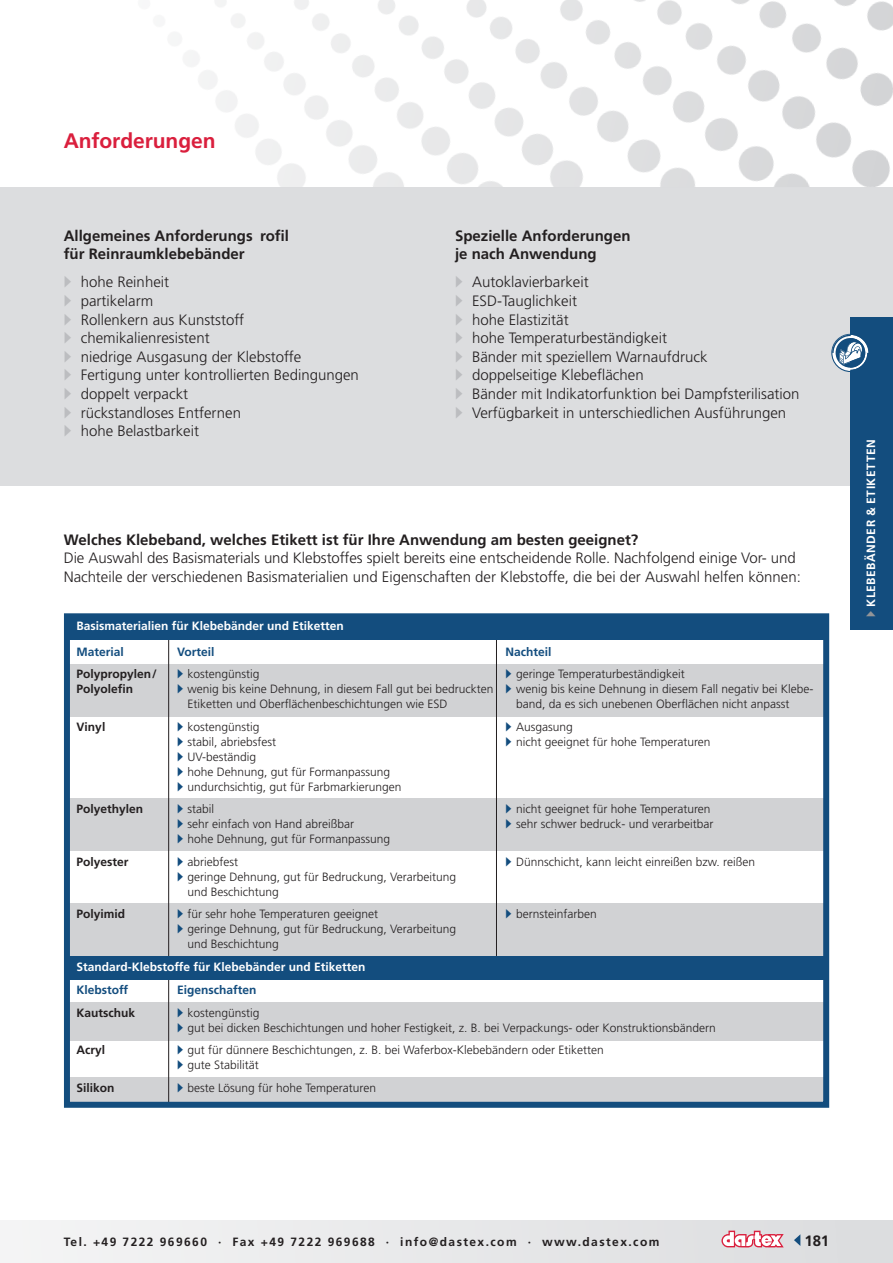
<style>
.page{position:relative;width:893px;height:1263px;background:#fff}
.page>*{position:absolute;margin:0;border:0;box-sizing:border-box;transform-origin:0 0}
.t1{font:700 21px "Frutiger LT Std";letter-spacing:-.005em;color:#da1f3d}
.t2{font:300 15px/18.6px "Frutiger LT Std";color:#231f20}
.t3{font:700 15px/18.6px "Frutiger LT Std";color:#231f20}
.t4{font:300 12px/15px "Frutiger LT Std";color:#231f20}
.t5{font:700 12px "Frutiger LT Std";color:#fff}
.t6{font:700 12px "Frutiger LT Std";color:#231f20}
.t7{font:700 12px "Frutiger LT Std";letter-spacing:.12em;color:#231f20}
.t8{font:700 12px "Frutiger LT Std";color:#134d7e}
.t9{font:700 12px "Frutiger LT Std";letter-spacing:.04em;color:#fff}
.s1{color:#bcbdc0}
.s2{color:#134d7e}
.s3{color:#939598}
</style>
<div class="page">
<div style="left:0;top:1220px;width:893px;height:43px;background:#e8e9ea"></div>
<svg style="left:721px;top:1230px;width:63px;height:17px"></svg>
<svg style="left:794px;top:1234px;width:6px;height:12px"></svg>
<div style="left:0;top:187px;width:893px;height:298px;background:#dcdddf"></div>
<img style="left:187px;top:0;width:706px;height:187px">
<div style="left:69px;top:664px;width:754px;height:52px;background:#d1d2d4"></div>
<div style="left:69px;top:798px;width:754px;height:52px;background:#d1d2d4"></div>
<div style="left:69px;top:1002px;width:754px;height:38px;background:#d1d2d4"></div>
<div style="left:69px;top:1077px;width:754px;height:26px;background:#d1d2d4"></div>
<div style="left:69px;top:904px;width:754px;height:67px;background:#d1d2d4"></div>
<hr style="left:168px;top:640px;width:1px;height:464px;background:#231f20">
<hr style="left:496px;top:640px;width:1px;height:316px;background:#231f20">
<div style="left:69px;top:619px;width:754px;height:21px;background:#134d7e"></div>
<div style="left:69px;top:956px;width:754px;height:23px;background:#134d7e"></div>
<div style="left:64px;top:613px;width:765px;height:495px;border:6px solid #134d7e"></div>
<div style="left:850px;top:317px;width:43px;height:312px;background:#134d7e"></div>
<svg style="left:831px;top:334px;width:38px;height:38px"></svg>
<h1 class="t1" style="left:64px;top:129px;width:153px">Anforderungen</h1>
<p class="t3" style="left:64px;top:226px;width:227px">Allgemeines Anforderungs▶rofil für Reinraumklebebänder</p>
<p class="t2" style="left:64px;top:273px;width:297px"><span class="s1">▶</span> hohe Reinheit<br><span class="s1">▶</span> partikelarm<br><span class="s1">▶</span> Rollenkern aus Kunststoff<br><span class="s1">▶</span> chemikalienresistent<br><span class="s1">▶</span> niedrige Ausgasung der Klebstoffe<br><span class="s1">▶</span> Fertigung unter kontrollierten Bedingungen <span class="s1">▶</span> doppelt verpackt<br><span class="s1">▶</span> rückstandloses Entfernen<br><span class="s1">▶</span> hohe Belastbarkeit</p>
<p class="t3" style="left:455px;top:226px;width:177px">Spezielle Anforderungen je nach Anwendung</p>
<p class="t2" style="left:455px;top:273px;width:346px"><span class="s1">▶</span> Autoklavierbarkeit<br><span class="s1">▶</span> ESD-Tauglichkeit<br><span class="s1">▶</span> hohe Elastizität<br><span class="s1">▶</span> hohe Temperaturbeständigkeit<br><span class="s1">▶</span> Bänder mit speziellem Warnaufdruck<br><span class="s1">▶</span> doppelseitige Klebeflächen<br><span class="s1">▶</span> Bänder mit Indikatorfunktion bei Dampfsterilisation <span class="s1">▶</span> Verfügbarkeit in unterschiedlichen Ausführungen</p>
<p class="t3" style="left:64px;top:530px;width:576px">Welches Klebeband, welches Etikett ist für Ihre Anwendung am besten geeignet?</p>
<p class="t2" style="left:64px;top:549px;width:739px">Die Auswahl des Basismaterials und Klebstoffes spielt bereits eine entscheidende Rolle. Nachfolgend einige Vor- und<br>Nachteile der verschiedenen Basismaterialien und Eigenschaften der Klebstoffe, die bei der Auswahl helfen können:</p>
<p class="t5" style="left:77px;top:619px;width:269px">Basismaterialien für Klebebänder und Etiketten</p>
<p class="t8" style="left:77px;top:645px;width:49px">Material</p>
<p class="t8" style="left:177px;top:645px;width:39px">Vorteil</p>
<p class="t8" style="left:506px;top:645px;width:48px">Nachteil</p>
<p class="t6" style="left:77px;top:667px;width:82px">Polypropylen/</p>
<p class="t4" style="left:177px;top:667px;width:84px"><span class="s2">▶</span> kostengünstig</p>
<p class="t4" style="left:506px;top:667px;width:181px"><span class="s2">▶</span> geringe Temperaturbeständigkeit</p>
<p class="t6" style="left:77px;top:682px;width:58px">Polyolefin</p>
<p class="t4" style="left:188px;top:682px;width:627px;text-indent:-11px"><span class="s2">▶</span> wenig bis keine Dehnung, in diesem Fall gut bei bedruckten <span class="s2">▶</span> wenig bis keine Dehnung in diesem Fall negativ bei Klebe-<br>Etiketten und Oberflächenbeschichtungen wie ESD</p>
<p class="t4" style="left:516px;top:697px;width:275px">band, da es sich unebenen Oberflächen nicht anpasst</p>
<p class="t6" style="left:77px;top:720px;width:30px">Vinyl</p>
<p class="t4" style="left:177px;top:719px;width:84px"><span class="s2">▶</span> kostengünstig</p>
<p class="t4" style="left:506px;top:719px;width:69px"><span class="s2">▶</span> Ausgasung</p>
<p class="t4" style="left:177px;top:734px;width:101px"><span class="s2">▶</span> stabil, abriebsfest</p>
<p class="t4" style="left:506px;top:734px;width:206px"><span class="s2">▶</span> nicht geeignet für hohe Temperaturen</p>
<p class="t4" style="left:177px;top:749px;width:226px"><span class="s2">▶</span> UV-beständig<br><span class="s2">▶</span> hohe Dehnung, gut für Formanpassung<br><span class="s2">▶</span> undurchsichtig, gut für Farbmarkierungen</p>
<p class="t6" style="left:77px;top:802px;width:68px">Polyethylen</p>
<p class="t4" style="left:177px;top:802px;width:39px"><span class="s2">▶</span> stabil</p>
<p class="t4" style="left:506px;top:802px;width:206px"><span class="s2">▶</span> nicht geeignet für hohe Temperaturen</p>
<p class="t4" style="left:177px;top:817px;width:178px"><span class="s2">▶</span> sehr einfach von Hand abreißbar</p>
<p class="t4" style="left:506px;top:817px;width:209px"><span class="s2">▶</span> sehr schwer bedruck- und verarbeitbar</p>
<p class="t4" style="left:177px;top:832px;width:215px"><span class="s2">▶</span> hohe Dehnung, gut für Formanpassung</p>
<p class="t6" style="left:77px;top:855px;width:54px">Polyester</p>
<p class="t4" style="left:177px;top:854px;width:63px"><span class="s2">▶</span> abriebfest</p>
<p class="t4" style="left:506px;top:854px;width:251px"><span class="s2">▶</span> Dünnschicht, kann leicht einreißen bzw. reißen</p>
<p class="t4" style="left:188px;top:869px;width:270px;text-indent:-10px"><span class="s2">▶</span> geringe Dehnung, gut für Bedruckung, Verarbeitung und Beschichtung</p>
<p class="t6" style="left:77px;top:907px;width:50px">Polyimid</p>
<p class="t4" style="left:177px;top:907px;width:202px"><span class="s2">▶</span> für sehr hohe Temperaturen geeignet</p>
<p class="t4" style="left:506px;top:907px;width:93px"><span class="s2">▶</span> bernsteinfarben</p>
<p class="t4" style="left:188px;top:922px;width:270px;text-indent:-10px"><span class="s2">▶</span> geringe Dehnung, gut für Bedruckung, Verarbeitung und Beschichtung</p>
<p class="t5" style="left:77px;top:960px;width:290px">Standard-Klebstoffe für Klebebänder und Etiketten</p>
<p class="t8" style="left:77px;top:983px;width:53px">Klebstoff</p>
<p class="t8" style="left:177px;top:983px;width:81px">Eigenschaften</p>
<p class="t6" style="left:77px;top:1005px;width:60px">Kautschuk</p>
<p class="t4" style="left:177px;top:1005px;width:540px"><span class="s2">▶</span> kostengünstig<br><span class="s2">▶</span> gut bei dicken Beschichtungen und hoher Festigkeit, z. B. bei Verpackungs- oder Konstruktionsbändern</p>
<p class="t6" style="left:77px;top:1043px;width:30px">Acryl</p>
<p class="t4" style="left:177px;top:1043px;width:428px"><span class="s2">▶</span> gut für dünnere Beschichtungen, z. B. bei Waferbox-Klebebändern oder Etiketten <span class="s2">▶</span> gute Stabilität</p>
<p class="t6" style="left:77px;top:1080px;width:40px">Silikon</p>
<p class="t4" style="left:177px;top:1080px;width:200px"><span class="s2">▶</span> beste Lösung für hohe Temperaturen</p>
<p class="t9" style="left:864px;top:617px;width:179px;rotate:-90deg"><span class="s3">▶</span> KLEBEBÄNDER &amp; ETIKETTEN</p>
<p class="t7" style="left:64px;top:1234px;width:597px">Tel. +49 7222 969660 · Fax +49 7222 969688 · info@dastex.com · www.dastex.com</p>
<p class="t3" style="left:805px;top:1231px;width:26px">181</p>
</div>
